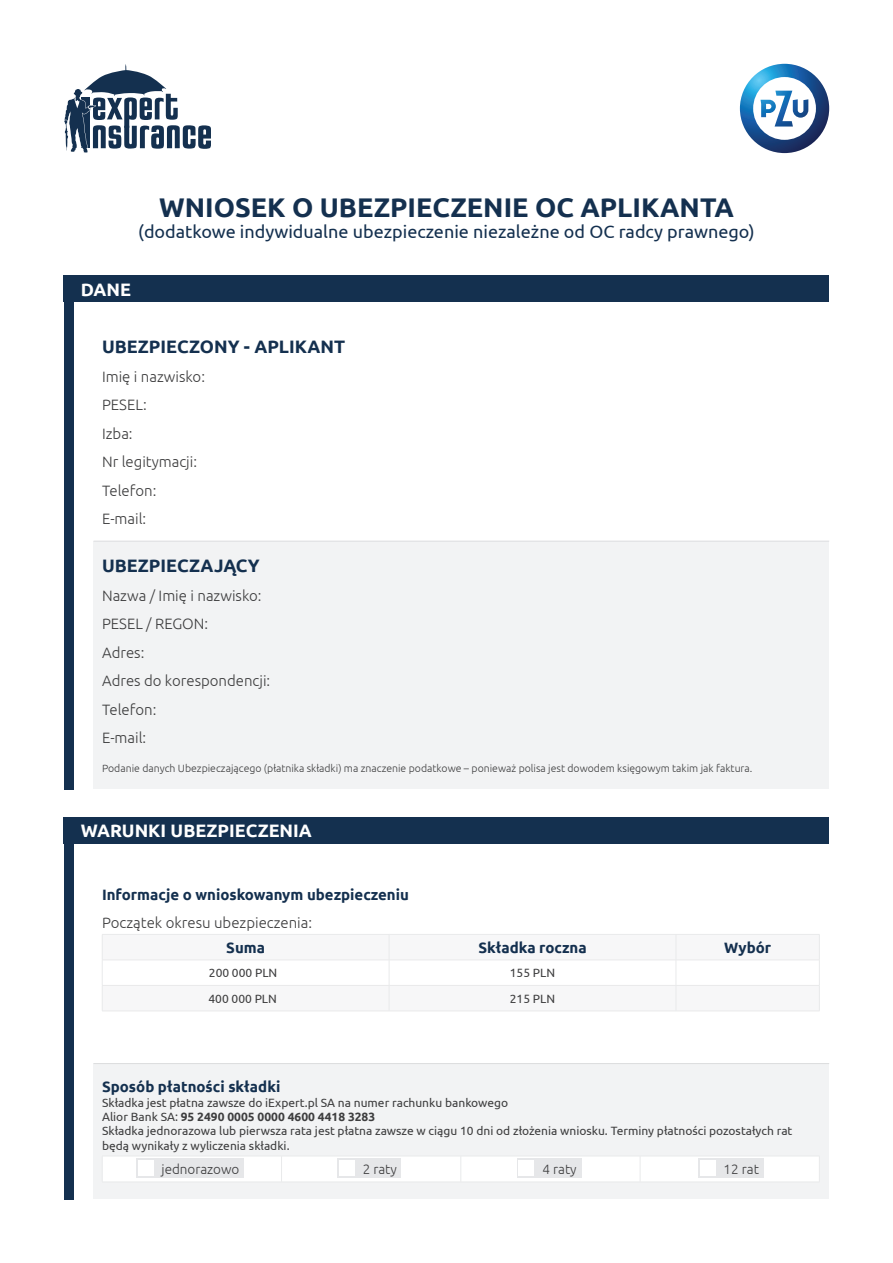
<style>
.page{position:relative;width:893px;height:1263px;background:#fff}
.page>*{position:absolute;margin:0;border:0;box-sizing:border-box;transform-origin:0 0}
.t1{font:700 27px "Ubuntu";color:#14304f}
.t2{font:18px "Ubuntu";color:#14304f}
.t3{font:700 18px "Ubuntu";color:#14304f}
.t4{font:700 18px "Ubuntu";color:#fff}
.t5{font:300 15px/28.5px "Ubuntu";color:#3e3e3f}
.t6{font:700 15px "Ubuntu";color:#14304f}
.t7{font:300 13.5px "Ubuntu";color:#3e3e3f}
.t8{font:12px/14.4px "Ubuntu";color:#3e3e3f}
.t9{font:300 10.5px "Ubuntu";color:#3e3e3f}
.s1{font-weight:700}
</style>
<div class="page">
<svg style="left:64px;top:64px;width:147px;height:89px"></svg>
<svg style="left:740px;top:64px;width:89px;height:89px"></svg>
<div style="left:64px;top:275px;width:765px;height:27px;background:#14304f"></div>
<div style="left:64px;top:275px;width:9px;height:515px;background:#14304f"></div>
<div style="left:94px;top:541px;width:735px;height:248px;background:#f2f3f4"></div>
<hr style="left:94px;top:541px;width:735px;height:1px;background:#dcdddf">
<div style="left:64px;top:817px;width:765px;height:27px;background:#14304f"></div>
<div style="left:64px;top:817px;width:9px;height:382px;background:#14304f"></div>
<div style="left:94px;top:1063px;width:735px;height:136px;background:#f2f3f4"></div>
<hr style="left:94px;top:1063px;width:735px;height:1px;background:#dcdddf">
<hr style="left:676px;top:1011px;width:144px;height:1px;background:#e9eaeb">
<hr style="left:102px;top:1011px;width:287px;height:1px;background:#e9eaeb">
<svg style="left:102px;top:934px;width:718px;height:77px"></svg>
<hr style="left:389px;top:1011px;width:287px;height:1px;background:#e9eaeb">
<hr style="left:102px;top:1182px;width:180px;height:1px;background:#e9eaeb">
<hr style="left:282px;top:1182px;width:179px;height:1px;background:#e9eaeb">
<div style="left:103px;top:1157px;width:715px;height:24px;background:#fff"></div>
<hr style="left:640px;top:1156px;width:180px;height:1px;background:#e9eaeb">
<hr style="left:461px;top:1182px;width:179px;height:1px;background:#e9eaeb">
<hr style="left:640px;top:1182px;width:180px;height:1px;background:#e9eaeb">
<div style="left:136px;top:1159px;width:108px;height:19px;background:#e6e7e9"></div>
<div style="left:138px;top:1160px;width:15px;height:16px;background:#fff"></div>
<div style="left:337px;top:1159px;width:64px;height:19px;background:#e6e7e9"></div>
<div style="left:339px;top:1160px;width:16px;height:16px;background:#fff"></div>
<div style="left:517px;top:1159px;width:64px;height:19px;background:#e6e7e9"></div>
<div style="left:519px;top:1160px;width:15px;height:16px;background:#fff"></div>
<div style="left:698px;top:1159px;width:66px;height:19px;background:#e6e7e9"></div>
<div style="left:700px;top:1160px;width:15px;height:16px;background:#fff"></div>
<h1 class="t1" style="left:159px;top:191px;width:576px">WNIOSEK O UBEZPIECZENIE OC APLIKANTA</h1>
<h2 class="t2" style="left:138px;top:221px;width:618px">(dodatkowe indywidualne ubezpieczenie niezależne od OC radcy prawnego)</h2>
<h2 class="t4" style="left:81px;top:278px;width:52px">DANE</h2>
<h2 class="t3" style="left:102px;top:336px;width:245px">UBEZPIECZONY - APLIKANT</h2>
<p class="t5" style="left:102px;top:362px;width:105px">Imię i nazwisko:<br>PESEL:<br>Izba:<br>Nr legitymacji:<br>Telefon:<br>E-mail:</p>
<h2 class="t3" style="left:102px;top:555px;width:159px">UBEZPIECZAJĄCY</h2>
<p class="t5" style="left:102px;top:581px;width:170px">Nazwa / Imię i nazwisko:<br>PESEL / REGON:<br>Adres:<br>Adres do korespondencji:<br>Telefon:<br>E-mail:</p>
<p class="t9" style="left:102px;top:761px;width:652px">Podanie danych Ubezpieczającego (płatnika składki) ma znaczenie podatkowe – ponieważ polisa jest dowodem księgowym takim jak faktura.</p>
<h2 class="t4" style="left:81px;top:820px;width:233px">WARUNKI UBEZPIECZENIA</h2>
<p class="t6" style="left:102px;top:885px;width:308px">Informacje o wnioskowanym ubezpieczeniu</p>
<p class="t5" style="left:102px;top:908px;width:212px">Początek okresu ubezpieczenia:</p>
<p class="t6" style="left:226px;top:938px;width:40px">Suma</p>
<p class="t6" style="left:478px;top:938px;width:110px">Składka roczna</p>
<p class="t6" style="left:724px;top:938px;width:49px">Wybór</p>
<p class="t8" style="left:209px;top:965px;width:70px">200 000 PLN</p>
<p class="t8" style="left:510px;top:965px;width:47px">155 PLN</p>
<p class="t8" style="left:208px;top:991px;width:70px">400 000 PLN</p>
<p class="t8" style="left:510px;top:991px;width:47px">215 PLN</p>
<p class="t6" style="left:102px;top:1078px;width:180px">Sposób płatności składki</p>
<p class="t8" style="left:102px;top:1095px;width:692px">Składka jest płatna zawsze do iExpert.pl SA na numer rachunku bankowego<br>Alior Bank SA: <span class="s1">95 2490 0005 0000 4600 4418 3283<br></span>Składka jednorazowa lub pierwsza rata jest płatna zawsze w ciągu 10 dni od złożenia wniosku. Terminy płatności pozostałych rat będą wynikały z wyliczenia składki.</p>
<p class="t7" style="left:162px;top:1161px;width:79px">jednorazowo</p>
<p class="t7" style="left:363px;top:1161px;width:36px">2 raty</p>
<p class="t7" style="left:542px;top:1161px;width:36px">4 raty</p>
<p class="t7" style="left:723px;top:1161px;width:37px">12 rat</p>
</div>
